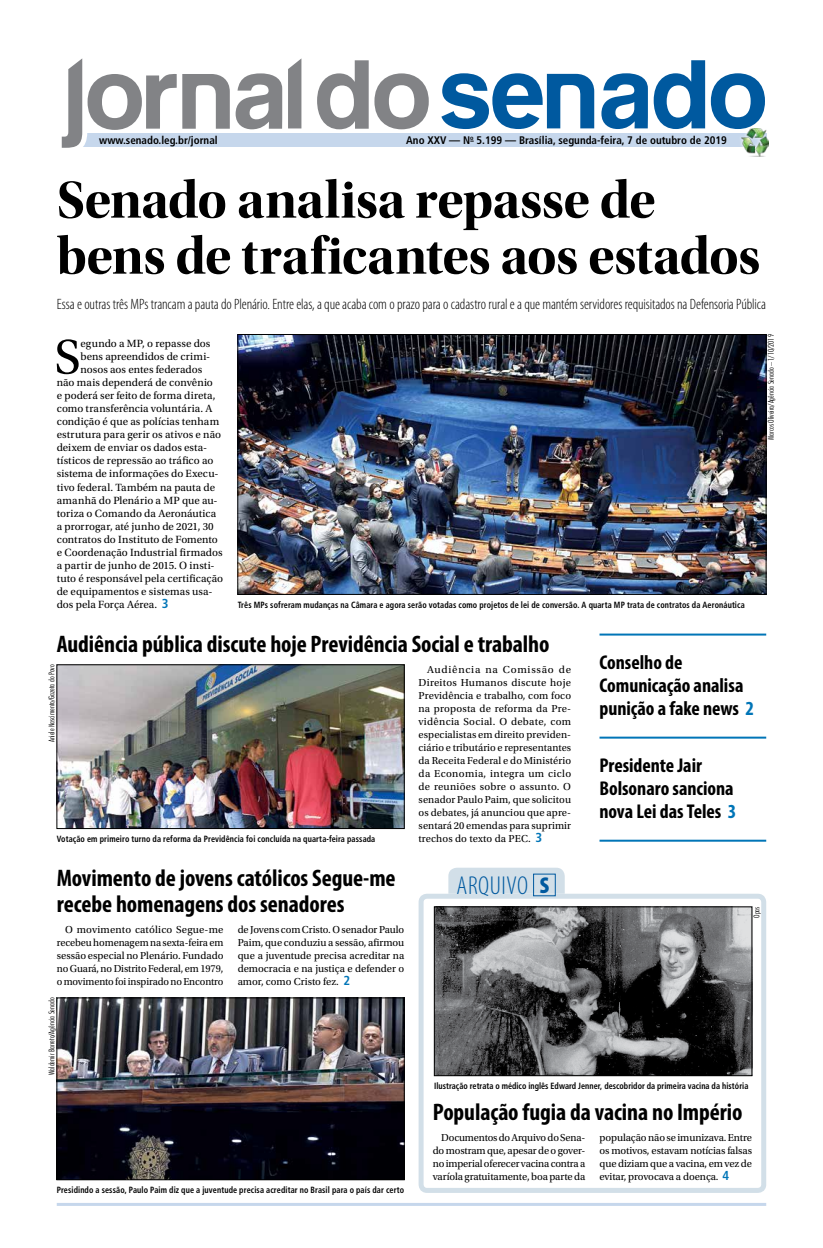
<style>
.page{position:relative;width:823px;height:1248px;background:#fff}
.page>*{position:absolute;margin:0;border:0;box-sizing:border-box;transform-origin:0 0}
.t1{font:54px/56px "Utopia Std Bold Disp";letter-spacing:-.01em;color:#000}
.t2{font:50.8px "Utopia Std";color:#000}
.t3{font:300 condensed 26px "Myriad Pro";letter-spacing:.02em;color:#00599f}
.t4{font:700 condensed 24px/26px "Myriad Pro";letter-spacing:-.005em;color:#000}
.t5{font:700 condensed 20px/23px "Myriad Pro";letter-spacing:-.005em;color:#000}
.t6{font:300 condensed 15px "Myriad Pro";letter-spacing:-.005em;color:#000}
.t7{font:11px "Utopia Std";letter-spacing:.005em;color:#000}
.t8{font:700 condensed 11px "Frutiger";color:#000}
.t9{font:10.6px/13px "Utopia Std";letter-spacing:-.01em;color:#000;text-align:justify}
.t10{font:700 condensed 9px "Frutiger";letter-spacing:.01em;color:#000;scale:.9 1}
.t11{font:300 condensed 8px "Futura BT";color:#000}
.s1{font-family:"Frutiger";font-weight:700;font-stretch:condensed;font-size:13px;color:#0075b7}
.s2{font-weight:900;font-size:23px}
.s3{color:#0075b7}
</style>
<div class="page">
<hr style="left:57px;top:1202px;width:708px;height:3px;background:#c6d7ec">
<div style="left:76px;top:134px;width:689px;height:13px;background:#c6d7ec"></div>
<svg style="left:317px;top:60px;width:51px;height:69px"></svg>
<svg style="left:374px;top:73px;width:54px;height:56px"></svg>
<svg style="left:288px;top:59px;width:13px;height:69px"></svg>
<svg style="left:653px;top:60px;width:51px;height:69px"></svg>
<svg style="left:710px;top:73px;width:54px;height:56px"></svg>
<svg style="left:441px;top:73px;width:153px;height:56px"></svg>
<svg style="left:601px;top:73px;width:46px;height:56px"></svg>
<svg style="left:61px;top:58px;width:221px;height:90px"></svg>
<div style="left:737px;top:126px;width:32px;height:32px;background:#fff;opacity:.75"></div>
<img style="left:741px;top:129px;width:27px;height:27px">
<img style="left:239px;top:336px;width:524px;height:256px">
<div style="left:237px;top:334px;width:528px;height:260px;border:1px solid #000"></div>
<img style="left:59px;top:999px;width:343px;height:178px">
<div style="left:57px;top:997px;width:347px;height:182px;border:1px solid #000"></div>
<hr style="left:599px;top:633px;width:166px;height:2px;background:#0075b7">
<hr style="left:599px;top:736px;width:166px;height:2px;background:#0075b7">
<hr style="left:599px;top:839px;width:166px;height:2px;background:#0075b7">
<img style="left:59px;top:666px;width:343px;height:160px">
<div style="left:57px;top:664px;width:347px;height:164px;border:1px solid #000"></div>
<div style="left:418px;top:893px;width:347px;height:299px;border:5px solid #d2dfe8;border-radius:6px"></div>
<svg style="left:448px;top:867px;width:116px;height:26px;background:#cfdde7"></svg>
<img style="left:436px;top:908px;width:313px;height:165px">
<div style="left:434px;top:906px;width:317px;height:169px;border:1px solid #000"></div>
<p class="t8" style="left:99px;top:134px;width:120px">www.senado.leg.br/jornal</p>
<p class="t8" style="left:406px;top:134px;width:322px">Ano XXV — N<sup>o</sup> 5.199 — Brasília, segunda-feira, 7 de outubro de 2019</p>
<h1 class="t1" style="left:57px;top:172px;width:704px">Senado analisa repasse de bens de traficantes aos estados</h1>
<h3 class="t6" style="left:57px;top:295px;width:710px">Essa e outras três MPs trancam a pauta do Plenário. Entre elas, a que acaba com o prazo para o cadastro rural e a que mantém servidores requisitados na Defensoria Pública</h3>
<h2 class="t2" style="left:54px;top:329px;width:28px">S</h2>
<p class="t7" style="left:80px;top:338px;width:131px">egundo a MP, o repasse dos</p>
<p class="t11" style="left:765px;top:440px;width:107px;rotate:-90deg">Marcos Oliveira/Agência Senado – 1/10/2019</p>
<p class="t7" style="left:80px;top:351px;width:131px">bens apreendidos de crimi-</p>
<p class="t7" style="left:80px;top:364px;width:123px">nosos aos entes federados</p>
<p class="t7" style="left:57px;top:377px;width:158px">não mais dependerá de convênio</p>
<p class="t7" style="left:57px;top:390px;width:160px">e poderá ser feito de forma direta,</p>
<p class="t7" style="left:57px;top:403px;width:157px">como transferência voluntária. A</p>
<p class="t7" style="left:57px;top:416px;width:164px">condição é que as polícias tenham</p>
<p class="t7" style="left:57px;top:429px;width:166px">estrutura para gerir os ativos e não</p>
<p class="t7" style="left:57px;top:442px;width:152px">deixem de enviar os dados esta-</p>
<p class="t7" style="left:57px;top:455px;width:158px">tísticos de repressão ao tráfico ao</p>
<p class="t7" style="left:57px;top:468px;width:163px">sistema de informações do Execu-</p>
<p class="t7" style="left:57px;top:481px;width:160px">tivo federal. Também na pauta de</p>
<p class="t7" style="left:57px;top:494px;width:162px">amanhã do Plenário a MP que au-</p>
<p class="t7" style="left:57px;top:507px;width:161px">toriza o Comando da Aeronáutica</p>
<p class="t7" style="left:57px;top:520px;width:158px">a prorrogar, até junho de 2021, 30</p>
<p class="t7" style="left:57px;top:533px;width:162px">contratos do Instituto de Fomento</p>
<p class="t7" style="left:57px;top:546px;width:167px">e Coordenação Industrial firmados</p>
<p class="t7" style="left:57px;top:559px;width:159px">a partir de junho de 2015. O insti-</p>
<p class="t7" style="left:57px;top:572px;width:168px">tuto é responsável pela certificação</p>
<p class="t7" style="left:57px;top:585px;width:157px">de equipamentos e sistemas usa-</p>
<p class="t7" style="left:57px;top:598px;width:113px">dos pela Força Aérea. <span class="s1">3</span></p>
<p class="t10" style="left:237px;top:599px;width:564px">Três MPs sofreram mudanças na Câmara e agora serão votadas como projetos de lei de conversão. A quarta MP trata de contratos da Aeronáutica</p>
<h3 class="t4" style="left:57px;top:630px;width:494px">Audiência pública discute hoje Previdência Social e trabalho</h3>
<p class="t11" style="left:47px;top:742px;width:79px;rotate:-90deg">Aniele Nascimento/Gazeta do Povo</p>
<p class="t10" style="left:57px;top:833px;width:355px">Votação em primeiro turno da reforma da Previdência foi concluída na quarta-feira passada</p>
<h3 class="t4" style="left:57px;top:864px;width:340px">Movimento de jovens católicos Segue-me recebe homenagens dos senadores</h3>
<p class="t9" style="left:57px;top:922px;width:168px;text-indent:9px">O movimento católico Segue-me recebeu homenagem na sexta-feira em sessão especial no Plenário. Fundado no Guará, no Distrito Federal, em 1979, o movimento foi inspirado no Encontro</p>
<p class="t9" style="left:237px;top:922px;width:168px">de Jovens com Cristo. O senador Paulo Paim, que conduziu a sessão, afirmou que a juventude precisa acreditar na democracia e na justiça e defender o amor, como Cristo fez. <span class="s1">2</span></p>
<p class="t11" style="left:47px;top:1074px;width:79px;rotate:-90deg">Waldemir Barreto/Agência Senado</p>
<p class="t9" style="left:418px;top:662px;width:154px;text-indent:9px">Audiência na Comissão de Direitos Humanos discute hoje Previdência e trabalho, com foco na proposta de reforma da Pre&shy;vidência Social. O debate, com especialistas em direito previden&shy;ciário e tributário e representantes da Receita Federal e do Ministério da Economia, integra um ciclo de reuniões sobre o assunto. O senador Paulo Paim, que solicitou os debates, já anunciou que apre&shy;sentará 20 emendas para suprimir trechos do texto da PEC. <span class="s1">3</span></p>
<h3 class="t3" style="left:456px;top:869px;width:94px">ARQUIVO <span class="s2">S</span></h3>
<h3 class="t5" style="left:599px;top:650px;width:156px">Conselho de<br>Comunicação analisa punição a fake news <span class="s3">2</span></h3>
<h3 class="t5" style="left:599px;top:753px;width:138px">Presidente Jair<br>Bolsonaro sanciona nova Lei das Teles <span class="s3">3</span></h3>
<p class="t11" style="left:751px;top:917px;width:13px;rotate:-90deg">Opas</p>
<p class="t10" style="left:434px;top:1080px;width:350px">Ilustração retrata o médico inglês Edward Jenner, descobridor da primeira vacina da história</p>
<h3 class="t4" style="left:432px;top:1098px;width:311px">População fugia da vacina no Império</h3>
<p class="t10" style="left:57px;top:1184px;width:387px">Presidindo a sessão, Paulo Paim diz que a juventude precisa acreditar no Brasil para o país dar certo</p>
<p class="t9" style="left:432px;top:1130px;width:154px;text-indent:9px">Documentos do Arquivo do Sena&shy;do mostram que, apesar de o gover&shy;no imperial oferecer vacina contra a varíola gratuitamente, boa parte da</p>
<p class="t9" style="left:599px;top:1130px;width:154px">população não se imunizava. Entre os motivos, estavam notícias falsas que diziam que a vacina, em vez de evitar, provocava a doença. <span class="s1">4</span></p>
</div>
